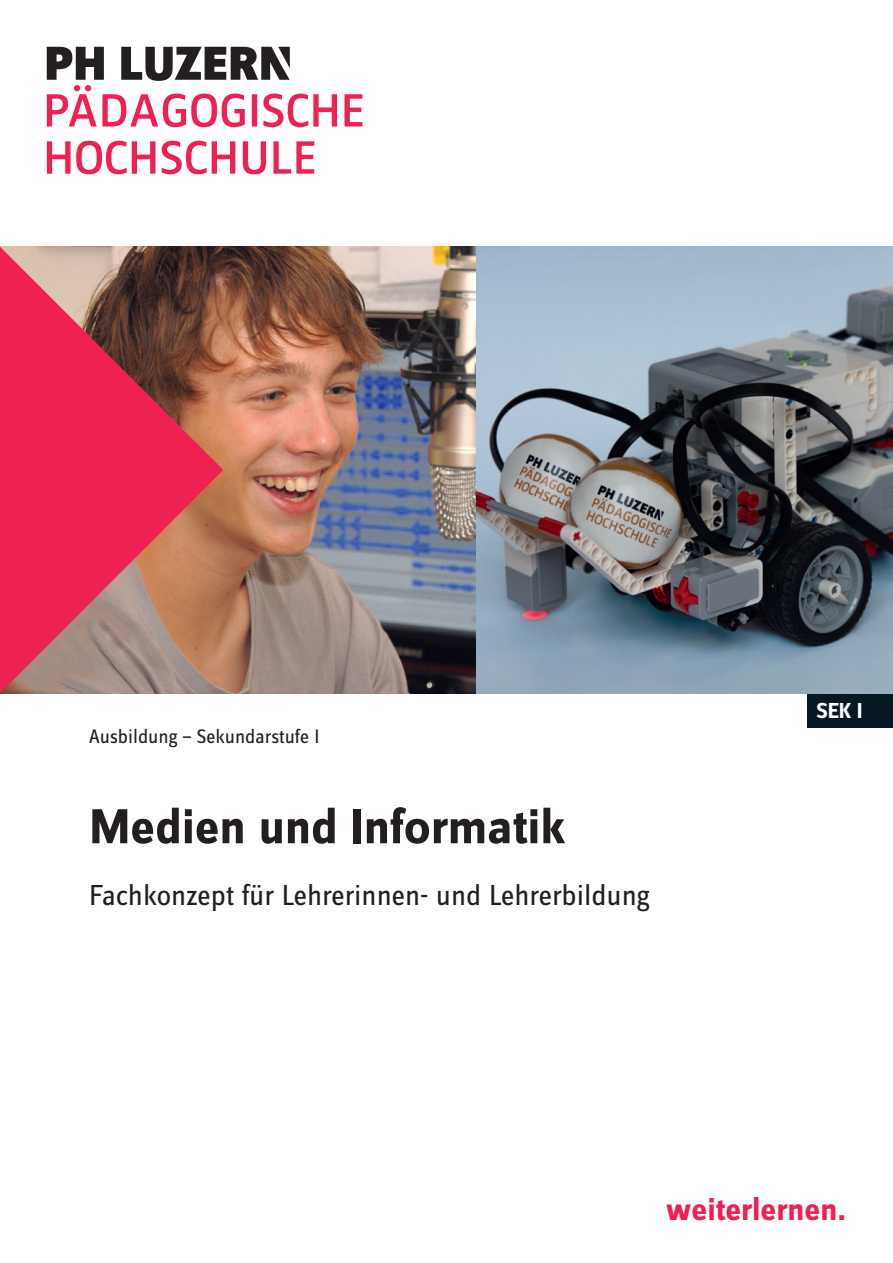
<style>
.page{position:relative;width:893px;height:1263px;background:#fff}
.page>*{position:absolute;margin:0;border:0;box-sizing:border-box;transform-origin:0 0}
.Headline{font:700 51px "Zine Sans Dis OT";color:#231f20}
.Lauftext_normal{font:700 33px "Zine Sans Dis OT";color:#ed2152}
.Lauftext_normal-2{font:30px "Zine Sans Dis OT";color:#231f20}
.Lauftext_normal-3{font:700 22.5px "Zine Sans Dis OT";color:#fff}
.Lauftext_normal-4{font:20.25px "Zine Sans Dis OT";color:#231f20}
</style>
<div class="page">
<img style="left:223px;top:247px;width:670px;height:446px">
<svg style="left:0;top:247px;width:223px;height:446px;fill:#e82152"></svg>
<svg style="left:47px;top:141px;width:108px;height:33px"></svg>
<svg style="left:162px;top:141px;width:73px;height:33px"></svg>
<svg style="left:243px;top:141px;width:23px;height:33px"></svg>
<svg style="left:273px;top:141px;width:41px;height:33px"></svg>
<svg style="left:47px;top:47px;width:315px;height:80px"></svg>
<div style="left:808px;top:693px;width:85px;height:34px;background:#071822"></div>
<p class="Lauftext_normal-4" style="left:89px;top:727px;width:232px">Ausbildung — Sekundarstufe I</p>
<p class="Headline" style="left:89px;top:800px;width:478px">Medien und Informatik</p>
<p class="Lauftext_normal-2" style="left:89px;top:881px;width:562px">Fachkonzept für Lehrerinnen- und Lehrerbildung</p>
<p class="Lauftext_normal-3" style="left:816px;top:699px;width:48px">SEK I</p>
<p class="Lauftext_normal" style="left:666px;top:1193px;width:181px">weiterlernen.</p>
</div>
